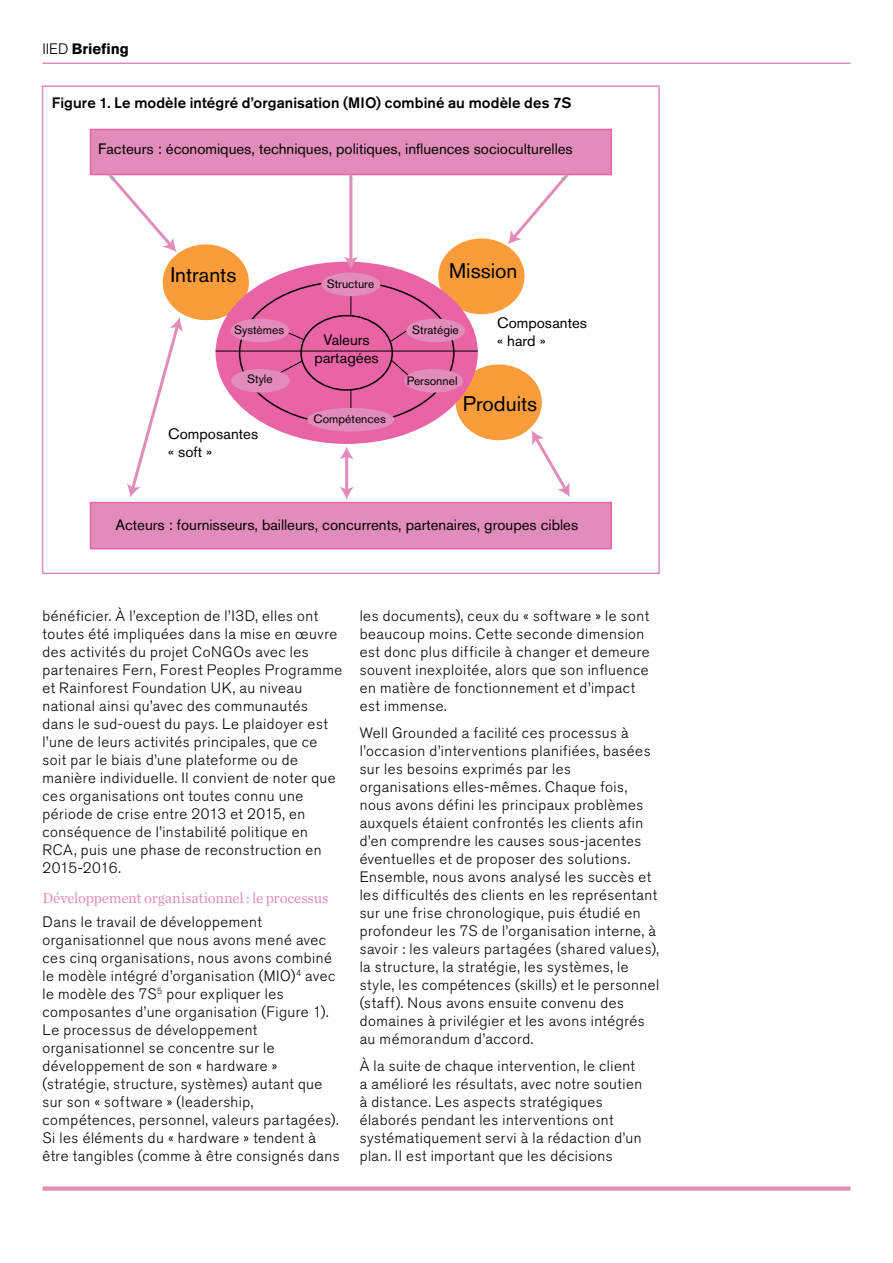
<style>
.page{position:relative;width:893px;height:1263px;background:#fff}
.page>*{position:absolute;margin:0;border:0;box-sizing:border-box;transform-origin:0 0}
.t1{font:21px "Akzidenz Grotesk BE";color:#000}
.IIED_briefing_Body_c{font:300 15px/18px "Akzidenz Grotesk BE";letter-spacing:.035em;color:#000}
.t2{font:15px/18px "Akzidenz Grotesk BE";color:#000}
.IIED_briefing_Figure{font:500 15px "Akzidenz Grotesk BE";letter-spacing:.005em;color:#000}
.IIED_briefing_Subhea{font:15px "Chronicle Text G1";letter-spacing:-.015em;color:#e28cbb}
.IIED_briefing_Body_c-2{font:700 15px "Akzidenz Grotesk BE";letter-spacing:-.005em;color:#000}
.t3{font:12px "Akzidenz Grotesk BE";color:#000}
.s1{font-weight:300}
</style>
<div class="page">
<hr style="left:43px;top:63px;width:807px;height:1px;background:#e28cbb">
<div style="left:43px;top:1186px;width:807px;height:5px;background:#e28cbb"></div>
<div style="left:42px;top:85px;width:618px;height:489px;border:2px solid #e28cbb"></div>
<div style="left:90px;top:129px;width:521px;height:46px;background:#e28cbb"></div>
<div style="left:90px;top:129px;width:522px;height:46px;border:2px solid #e864a5"></div>
<div style="left:90px;top:502px;width:521px;height:47px;background:#e28cbb"></div>
<div style="left:90px;top:502px;width:522px;height:47px;border:2px solid #e864a5"></div>
<div style="left:163px;top:244px;width:86px;height:76px;background:#f99d3c;border-radius:50%"></div>
<div style="left:438px;top:238px;width:86px;height:76px;background:#f99d3c;border-radius:50%"></div>
<div style="left:456px;top:364px;width:86px;height:76px;background:#f99d3c;border-radius:50%"></div>
<div style="left:216px;top:262px;width:262px;height:182px;background:#e864a5;border-radius:50%"></div>
<div style="left:300px;top:315px;width:93px;height:76px;border:2px solid #000;border-radius:50%"></div>
<hr style="left:216px;top:351px;width:262px;height:1px;background:#000">
<svg style="left:350px;top:296px;width:1px;height:19px"></svg>
<svg style="left:350px;top:390px;width:1px;height:18px"></svg>
<div style="left:321px;top:273px;width:59px;height:23px;background:#e28cbb;border-radius:50%"></div>
<div style="left:307px;top:408px;width:87px;height:23px;background:#e28cbb;border-radius:50%"></div>
<svg style="left:285px;top:331px;width:20px;height:10px"></svg>
<div style="left:231px;top:319px;width:58px;height:23px;background:#e28cbb;border-radius:50%"></div>
<svg style="left:275px;top:360px;width:29px;height:15px"></svg>
<div style="left:231px;top:369px;width:59px;height:24px;background:#e28cbb;border-radius:50%"></div>
<svg style="left:390px;top:330px;width:16px;height:12px"></svg>
<div style="left:406px;top:319px;width:59px;height:23px;background:#e28cbb;border-radius:50%"></div>
<svg style="left:390px;top:359px;width:19px;height:16px"></svg>
<div style="left:404px;top:369px;width:59px;height:24px;background:#e28cbb;border-radius:50%"></div>
<svg style="left:127px;top:317px;width:56px;height:180px"></svg>
<hr style="left:345px;top:456px;width:3px;height:34px;background:#e28cbb">
<svg style="left:340px;top:446px;width:14px;height:13px"></svg>
<svg style="left:340px;top:487px;width:14px;height:13px"></svg>
<svg style="left:532px;top:431px;width:38px;height:66px"></svg>
<svg style="left:105px;top:172px;width:71px;height:80px"></svg>
<hr style="left:349px;top:175px;width:3px;height:85px;background:#e28cbb">
<svg style="left:344px;top:257px;width:14px;height:12px"></svg>
<svg style="left:349px;top:176px;width:4px;height:3px"></svg>
<svg style="left:508px;top:172px;width:64px;height:72px"></svg>
<p class="IIED_briefing_Body_c-2" style="left:43px;top:40px;width:88px"><span class="s1">IIED</span> Briefing</p>
<p class="IIED_briefing_Figure" style="left:52px;top:94px;width:521px">Figure 1. Le modèle intégré d’organisation (MIO) combiné au modèle des 7S</p>
<p class="t2" style="left:98px;top:140px;width:476px">Facteurs : économiques, techniques, politiques, influences socioculturelles</p>
<p class="t1" style="left:170px;top:263px;width:68px">Intrants</p>
<p class="t1" style="left:449px;top:258px;width:70px">Mission</p>
<p class="t3" style="left:327px;top:277px;width:49px">Structure</p>
<p class="t3" style="left:234px;top:323px;width:52px">Systèmes</p>
<p class="t3" style="left:247px;top:372px;width:27px">Style</p>
<p class="t2" style="left:168px;top:425px;width:91px">Composantes « soft »</p>
<p class="t2" style="left:315px;top:331px;width:66px;text-align:center">Valeurs partagées</p>
<p class="t3" style="left:314px;top:412px;width:74px">Compétences</p>
<p class="t3" style="left:412px;top:322px;width:48px">Stratégie</p>
<p class="t3" style="left:407px;top:373px;width:52px">Personnel</p>
<p class="t2" style="left:497px;top:314px;width:91px">Composantes « hard »</p>
<p class="t1" style="left:463px;top:392px;width:76px">Produits</p>
<p class="t2" style="left:115px;top:515px;width:464px">Acteurs : fournisseurs, bailleurs, concurrents, partenaires, groupes cibles</p>
<p class="IIED_briefing_Body_c" style="left:43px;top:607px;width:301px">bénéficier. À l’exception de l’I3D, elles ont toutes été impliquées dans la mise en œuvre des activités du projet CoNGOs avec les partenaires Fern, Forest Peoples Programme et Rainforest Foundation UK, au niveau national ainsi qu’avec des communautés dans le sud-ouest du pays. Le plaidoyer est l’une de leurs activités principales, que ce soit par le biais d’une plateforme ou de manière individuelle. Il convient de noter que ces organisations ont toutes connu une période de crise entre 2013 et 2015, en conséquence de l’instabilité politique en RCA, puis une phase de reconstruction en 2015-2016.</p>
<p class="IIED_briefing_Subhea" style="left:43px;top:887px;width:287px">Développement organisationnel : le processus</p>
<p class="IIED_briefing_Body_c" style="left:43px;top:913px;width:299px">Dans le travail de développement organisationnel que nous avons mené avec ces cinq organisations, nous avons combiné le modèle intégré d’organisation (MIO)<sup>4</sup> avec le modèle des 7S<sup>5</sup> pour expliquer les composantes d’une organisation (Figure 1).<br>Le processus de développement organisationnel se concentre sur le développement de son « hardware » (stratégie, structure, systèmes) autant que sur son « software » (leadership, compétences, personnel, valeurs partagées).<br>Si les éléments du « hardware » tendent à être tangibles (comme à être consignés dans</p>
<p class="IIED_briefing_Body_c" style="left:360px;top:607px;width:292px">les documents), ceux du « software » le sont beaucoup moins. Cette seconde dimension est donc plus difficile à changer et demeure souvent inexploitée, alors que son influence en matière de fonctionnement et d’impact est immense.</p>
<p class="IIED_briefing_Body_c" style="left:360px;top:724px;width:301px">Well Grounded a facilité ces processus à l’occasion d’interventions planifiées, basées sur les besoins exprimés par les organisations elles-mêmes. Chaque fois, nous avons défini les principaux problèmes auxquels étaient confrontés les clients afin d’en comprendre les causes sous-jacentes éventuelles et de proposer des solutions.<br>Ensemble, nous avons analysé les succès et les difficultés des clients en les représentant sur une frise chronologique, puis étudié en profondeur les 7S de l’organisation interne, à savoir : les valeurs partagées (shared values), la structure, la stratégie, les systèmes, le style, les compétences (skills) et le personnel (staff). Nous avons ensuite convenu des domaines à privilégier et les avons intégrés au mémorandum d’accord.</p>
<p class="IIED_briefing_Body_c" style="left:360px;top:1057px;width:284px">À la suite de chaque intervention, le client a amélioré les résultats, avec notre soutien à distance. Les aspects stratégiques élaborés pendant les interventions ont systématiquement servi à la rédaction d’un plan. Il est important que les décisions</p>
</div>
